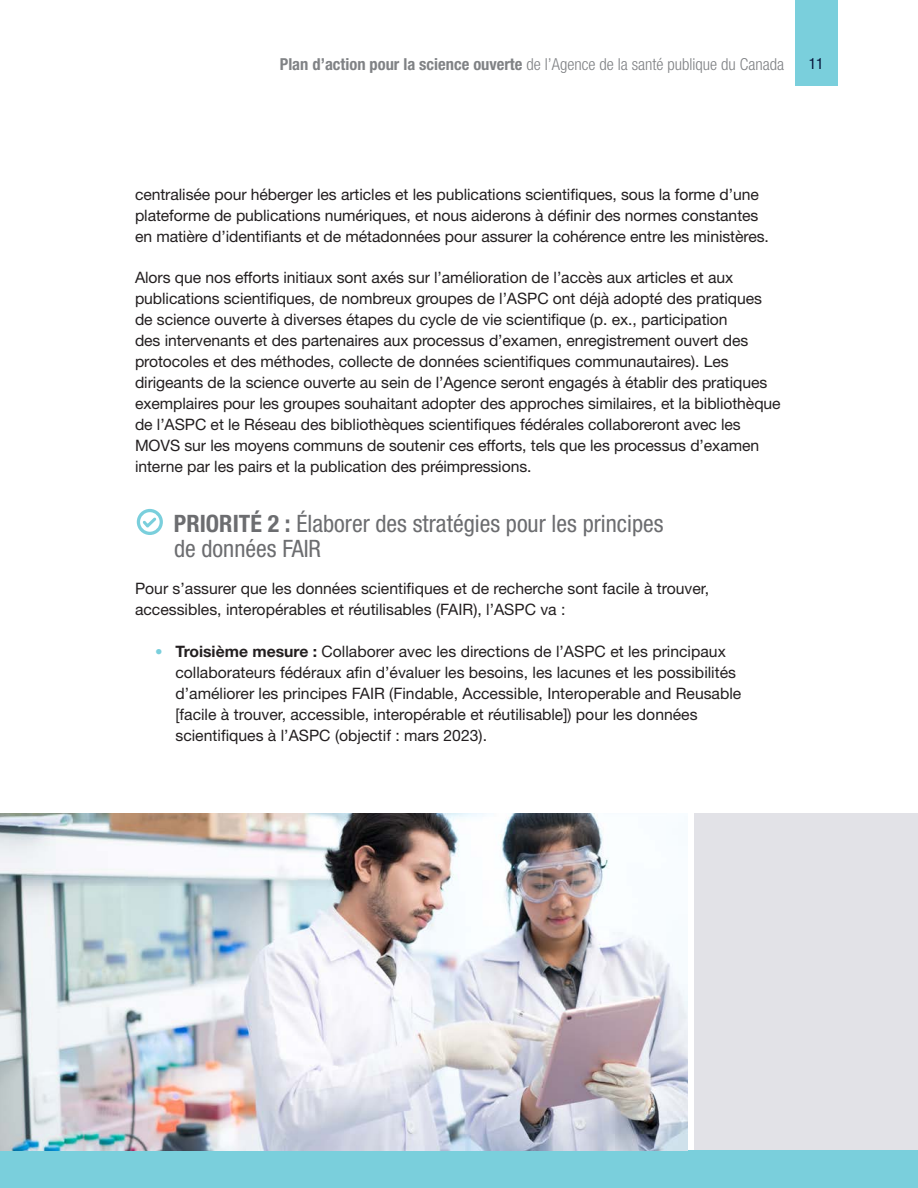
<style>
.page{position:relative;width:918px;height:1188px;background:#fff}
.page>*{position:absolute;margin:0;border:0;box-sizing:border-box;transform-origin:0 0}
.HD_3___Priority{font:condensed 24px/25.5px "Helvetica Neue LT Std";color:#6c6d70}
.t1{font:300 condensed 16.5px "Helvetica Neue LT Std";color:#808285}
.BODY{font:15.75px/21px "Helvetica Neue LT Std";letter-spacing:-.005em;color:#231f20}
.t2{font:condensed 15.45px "Helvetica Neue LT Std";color:#061439}
.s1{font-weight:700}
.s2{font-size:15px;color:#7acfdc}
</style>
<div class="page">
<div style="left:795px;top:0;width:43px;height:86px;background:#7acfdc"></div>
<div style="left:0;top:1150px;width:918px;height:38px;background:#7acfdc"></div>
<div style="left:694px;top:813px;width:224px;height:337px;background:#e2e2e7"></div>
<img style="left:0;top:813px;width:688px;height:337px">
<svg style="left:137px;top:509px;width:26px;height:26px"></svg>
<p class="t1" style="left:280px;top:54px;width:506px"><span class="s1">Plan d’action pour la science ouverte</span> de l’Agence de la santé publique du Canada</p>
<p class="t2" style="left:809px;top:55px;width:16px">11</p>
<p class="BODY" style="left:135px;top:184px;width:635px">centralisée pour héberger les articles et les publications scientifiques, sous la forme d’une plateforme de publications numériques, et nous aiderons à définir des normes constantes en matière d’identifiants et de métadonnées pour assurer la cohérence entre les ministères.</p>
<p class="BODY" style="left:135px;top:267px;width:647px">Alors que nos efforts initiaux sont axés sur l’amélioration de l’accès aux articles et aux publications scientifiques, de nombreux groupes de l’ASPC ont déjà adopté des pratiques de science ouverte à diverses étapes du cycle de vie scientifique (p. ex., participation<br>des intervenants et des partenaires aux processus d’examen, enregistrement ouvert des protocoles et des méthodes, collecte de données scientifiques communautaires). Les dirigeants de la science ouverte au sein de l’Agence seront engagés à établir des pratiques exemplaires pour les groupes souhaitant adopter des approches similaires, et la bibliothèque de l’ASPC et le Réseau des bibliothèques scientifiques fédérales collaboreront avec les MOVS sur les moyens communs de soutenir ces efforts, tels que les processus d’examen interne par les pairs et la publication des préimpressions.</p>
<p class="HD_3___Priority" style="left:174px;top:510px;width:491px"><span class="s1">PRIORITÉ 2 :</span> Élaborer des stratégies pour les principes de données FAIR</p>
<p class="BODY" style="left:135px;top:578px;width:576px">Pour s’assurer que les données scientifiques et de recherche sont facile à trouver, accessibles, interopérables et réutilisables (FAIR), l’ASPC va :</p>
<p class="BODY" style="left:176px;top:640px;width:567px;text-indent:-20px"><span class="s2">•</span> <span class="s1">Troisième mesure :</span> Collaborer avec les directions de l’ASPC et les principaux collaborateurs fédéraux afin d’évaluer les besoins, les lacunes et les possibilités d’améliorer les principes FAIR (Findable, Accessible, Interoperable and Reusable [facile à trouver, accessible, interopérable et réutilisable]) pour les données scientifiques à l’ASPC (objectif : mars 2023).</p>
</div>
